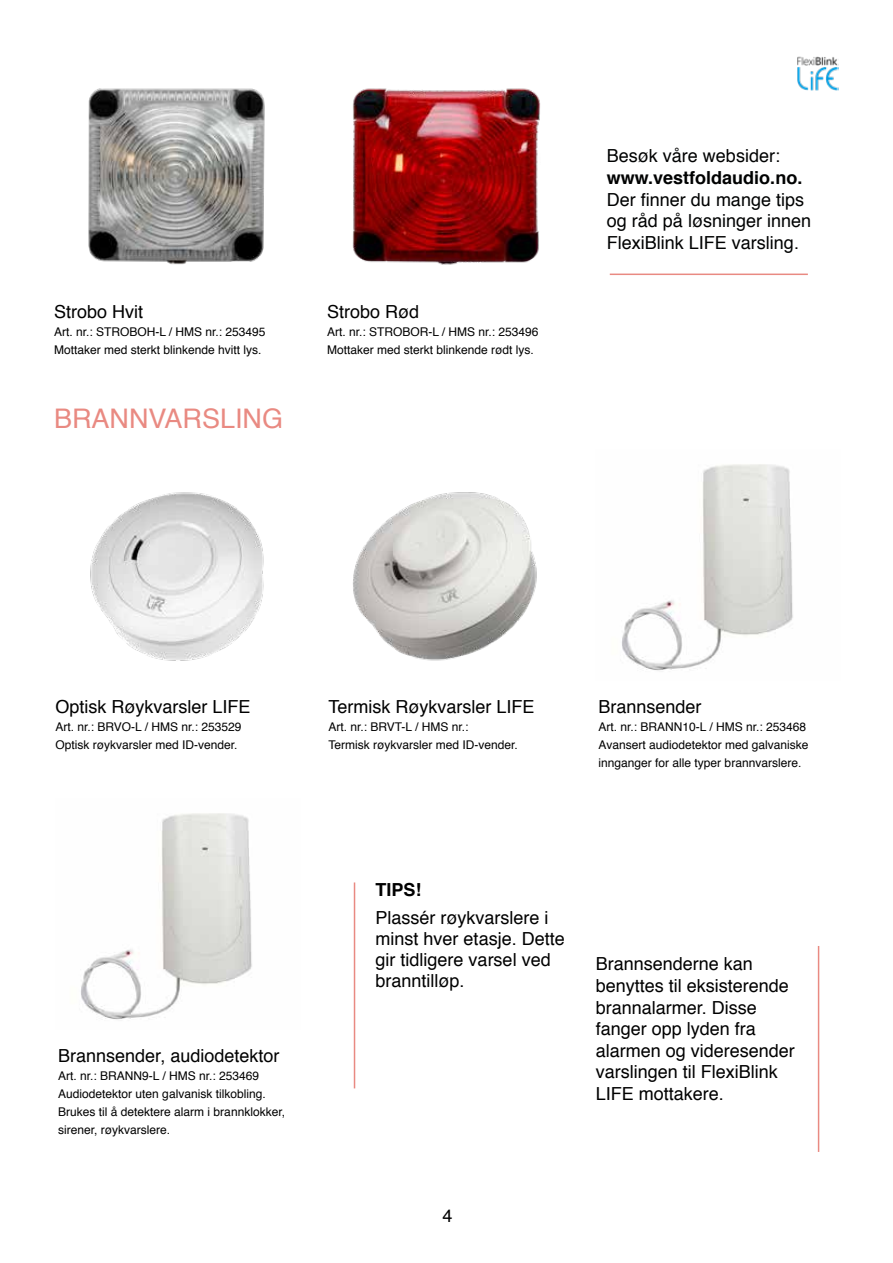
<style>
.page{position:relative;width:893px;height:1263px;background:#fff}
.page>*{position:absolute;margin:0;border:0;box-sizing:border-box;transform-origin:0 0}
.t1{font:27px "Helvetica";color:#e98a82}
.t2{font:18px/21.6px "Helvetica";color:#000}
.t3{font:18px/21.6px "Helvetica";color:#010202}
.t4{font:700 18px "Helvetica";color:#010202}
.t5{font:700 18px "Helvetica";color:#000}
.t6{font:12px/18px "Helvetica";color:#000}
</style>
<div class="page">
<img style="left:797px;top:56px;width:42px;height:35px">
<img style="left:88px;top:88px;width:177px;height:177px">
<img style="left:352px;top:88px;width:189px;height:177px">
<img style="left:90px;top:492px;width:174px;height:169px">
<img style="left:353px;top:492px;width:184px;height:169px">
<img style="left:622px;top:464px;width:171px;height:207px">
<img style="left:81px;top:813px;width:171px;height:207px">
<hr style="left:610px;top:274px;width:198px;height:1px;background:#e98a82">
<hr style="left:354px;top:882px;width:1px;height:206px;background:#e98a82">
<hr style="left:818px;top:946px;width:1px;height:206px;background:#e98a82">
<h2 class="t2" style="left:54px;top:301px;width:91px">Strobo Hvit</h2>
<p class="t6" style="left:54px;top:323px;width:213px">Art. nr.: STROBOH-L / HMS nr.: 253495<br>Mottaker med sterkt blinkende hvitt lys.</p>
<h1 class="t1" style="left:54px;top:398px;width:231px">BRANNVARSLING</h1>
<h2 class="t2" style="left:327px;top:301px;width:94px">Strobo Rød</h2>
<p class="t6" style="left:327px;top:323px;width:213px">Art. nr.: STROBOR-L / HMS nr.: 253496<br>Mottaker med sterkt blinkende rødt lys.</p>
<h2 class="t3" style="left:607px;top:146px;width:175px">Besøk våre websider:</h2>
<h2 class="t4" style="left:607px;top:163px;width:197px">www.vestfoldaudio.no.</h2>
<h2 class="t3" style="left:607px;top:189px;width:206px">Der finner du mange tips og råd på løsninger innen<br>FlexiBlink LIFE varsling.</h2>
<h2 class="t2" style="left:55px;top:697px;width:197px">Optisk Røykvarsler LIFE</h2>
<p class="t6" style="left:55px;top:718px;width:188px">Art. nr.: BRVO-L / HMS nr.: 253529<br>Optisk røykvarsler med ID-vender.</p>
<h2 class="t2" style="left:328px;top:697px;width:208px">Termisk Røykvarsler LIFE</h2>
<p class="t6" style="left:328px;top:718px;width:191px">Art. nr.: BRVT-L / HMS nr.:<br>Termisk røykvarsler med ID-vender.</p>
<h2 class="t2" style="left:599px;top:697px;width:105px">Brannsender</h2>
<p class="t6" style="left:599px;top:718px;width:211px">Art. nr.: BRANN10-L / HMS nr.: 253468<br>Avansert audiodetektor med galvaniske innganger for alle typer brannvarslere.</p>
<h2 class="t2" style="left:58px;top:1046px;width:223px">Brannsender, audiodetektor</h2>
<p class="t6" style="left:58px;top:1067px;width:228px">Art. nr.: BRANN9-L / HMS nr.: 253469<br>Audiodetektor uten galvanisk tilkobling.<br>Brukes til å detektere alarm i brannklokker, sirener, røykvarslere.</p>
<h2 class="t5" style="left:376px;top:875px;width:48px">TIPS!</h2>
<h2 class="t2" style="left:376px;top:908px;width:191px;line-height:21px">Plassér røykvarslere i minst hver etasje. Dette gir tidligere varsel ved branntilløp.</h2>
<h2 class="t2" style="left:596px;top:954px;width:201px">Brannsenderne kan benyttes til eksisterende brannalarmer. Disse fanger opp lyden fra alarmen og videresender varslingen til FlexiBlink<br>LIFE mottakere.</h2>
<h2 class="t2" style="left:442px;top:1206px;width:12px">4</h2>
</div>
